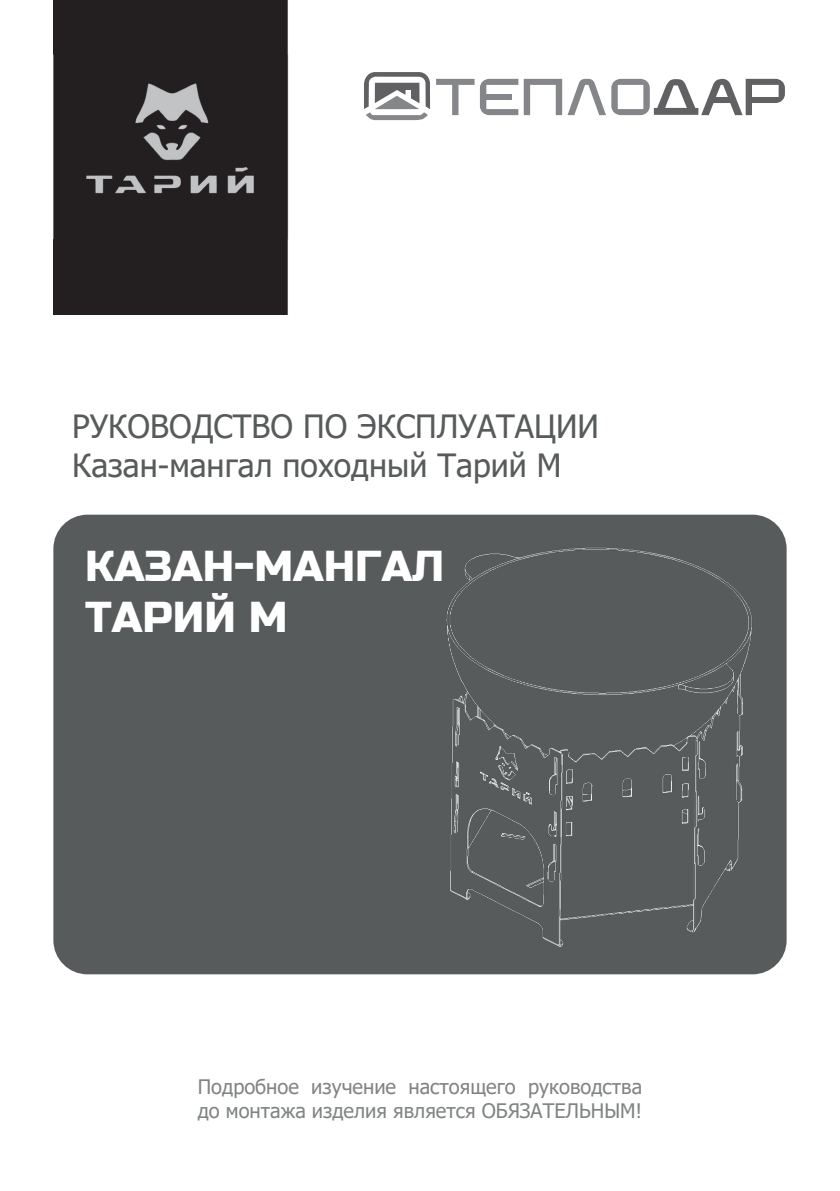
<style>
.page{position:relative;width:840px;height:1191px;background:#fff}
.page>*{position:absolute;margin:0;border:0;box-sizing:border-box;transform-origin:0 0}
.t1{font:43px "Russo One";color:#fff}
.t2{font:32px "Tahoma";color:#585b5b}
.t3{font:20px "Tahoma";color:#818484}
</style>
<div class="page">
<div style="left:53px;top:514px;width:733px;height:460px;background:#585b5b;border-radius:34px"></div>
<svg style="left:364px;top:72px;width:66px;height:48px"></svg>
<svg style="left:436px;top:79px;width:348px;height:36px"></svg>
<div style="left:54px;top:0;width:234px;height:314px;background:#231f20"></div>
<img style="left:446px;top:547px;width:306px;height:400px">
<p class="t2" style="left:72px;top:405px;width:528px">РУКОВОДСТВО ПО ЭКСПЛУАТАЦИИ</p>
<p class="t2" style="left:72px;top:444px;width:490px">Казан-мангал походный Тарий М</p>
<p class="t1" style="left:85px;top:541px;width:360px">КАЗАН-МАНГАЛ</p>
<p class="t1" style="left:85px;top:593px;width:204px">ТАРИЙ М</p>
<p class="t3" style="left:198px;top:1073px;width:445px">Подробное изучение настоящего руководства</p>
<p class="t3" style="left:198px;top:1097px;width:445px">до монтажа изделия является ОБЯЗАТЕЛЬНЫМ!</p>
</div>
